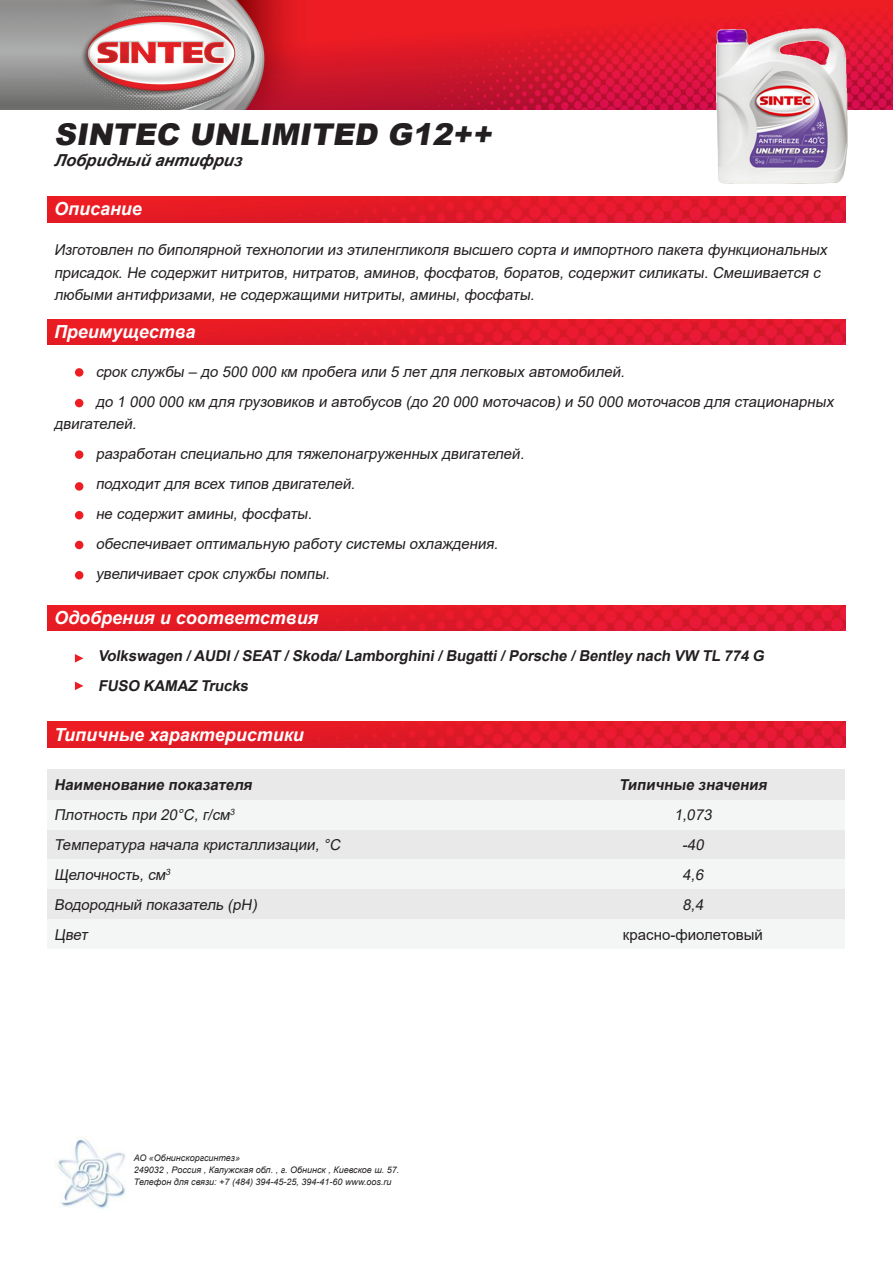
<style>
.page{position:relative;width:893px;height:1263px;background:#fff}
.page>*{position:absolute;margin:0;border:0;box-sizing:border-box;transform-origin:0 0}
.t1{font:italic 900 30px "Arial";color:#231f20}
.t2{font:italic 700 18px "Arial";color:#fff}
.t3{font:italic 700 16.5px "Arial";color:#231f20}
.t4{font:italic 15px/22.5px "Arial";color:#231f20}
.t5{font:italic 700 15px "Arial";color:#231f20}
.t6{font:15px "Arial";color:#231f20}
.t7{font:italic 9px "Arial";color:#231f20}
</style>
<div class="page">
<img style="left:48px;top:197px;width:797px;height:25px">
<img style="left:48px;top:319px;width:797px;height:26px">
<img style="left:48px;top:605px;width:797px;height:25px">
<img style="left:48px;top:722px;width:797px;height:25px">
<img style="left:0;top:0;width:893px;height:109px">
<img style="left:54px;top:1137px;width:72px;height:72px">
<div style="left:75px;top:368px;width:8px;height:9px;background:#ed1d23;border-radius:50%"></div>
<div style="left:75px;top:399px;width:8px;height:8px;background:#ed1d23;border-radius:50%"></div>
<div style="left:75px;top:482px;width:8px;height:9px;background:#ed1d23;border-radius:50%"></div>
<div style="left:75px;top:511px;width:8px;height:8px;background:#ed1d23;border-radius:50%"></div>
<div style="left:75px;top:541px;width:8px;height:8px;background:#ed1d23;border-radius:50%"></div>
<svg style="left:75px;top:682px;width:8px;height:8px"></svg>
<svg style="left:75px;top:654px;width:8px;height:8px"></svg>
<div style="left:75px;top:450px;width:8px;height:9px;background:#ed1d23;border-radius:50%"></div>
<div style="left:75px;top:571px;width:8px;height:8px;background:#ed1d23;border-radius:50%"></div>
<div style="left:48px;top:769px;width:797px;height:179px;background:#e9e9e9"></div>
<div style="left:48px;top:800px;width:797px;height:30px;background:#f3f6f4"></div>
<div style="left:48px;top:859px;width:797px;height:30px;background:#f3f6f4"></div>
<div style="left:48px;top:919px;width:797px;height:29px;background:#f3f6f4"></div>
<img style="left:717px;top:29px;width:131px;height:155px">
<p class="t1" style="left:54px;top:113px;width:446px">SINTEC UNLIMITED G12++</p>
<p class="t3" style="left:54px;top:150px;width:193px">Лобридный антифриз</p>
<p class="t2" style="left:54px;top:197px;width:89px">Описание</p>
<p class="t4" style="left:54px;top:238px;width:778px">Изготовлен по биполярной технологии из этиленгликоля высшего сорта и импортного пакета функциональных присадок. Не содержит нитритов, нитратов, аминов, фосфатов, боратов, содержит силикаты. Смешивается с любыми антифризами, не содержащими нитриты, амины, фосфаты.</p>
<p class="t2" style="left:54px;top:320px;width:143px">Преимущества</p>
<p class="t4" style="left:96px;top:360px;width:534px">срок службы – до 500 000 км пробега или 5 лет для легковых автомобилей.</p>
<p class="t4" style="left:54px;top:390px;width:784px;text-indent:42px">до 1 000 000 км для грузовиков и автобусов (до 20 000 моточасов) и 50 000 моточасов для стационарных двигателей.</p>
<p class="t4" style="left:96px;top:443px;width:433px">разработан специально для тяжелонагруженных двигателей.</p>
<p class="t4" style="left:96px;top:473px;width:264px">подходит для всех типов двигателей.</p>
<p class="t4" style="left:96px;top:503px;width:221px">не содержит амины, фосфаты.</p>
<p class="t4" style="left:96px;top:533px;width:407px">обеспечивает оптимальную работу системы охлаждения.</p>
<p class="t4" style="left:96px;top:563px;width:239px">увеличивает срок службы помпы.</p>
<p class="t2" style="left:54px;top:605px;width:266px">Одобрения и соответствия</p>
<p class="t5" style="left:98px;top:645px;width:670px">Volkswagen / AUDI/SEAT /Skoda/Lamborghini/Bugatti/Porsche /Bentley nach VW TL 774 G</p>
<p class="t5" style="left:98px;top:675px;width:155px">FUSO KAMAZ Trucks</p>
<p class="t2" style="left:54px;top:722px;width:251px">Типичные характеристики</p>
<p class="t5" style="left:54px;top:774px;width:203px">Наименование показателя</p>
<p class="t4" style="left:54px;top:803px;width:184px">Плотность при 20°С, г/см<sup>3</sup></p>
<p class="t4" style="left:54px;top:833px;width:291px">Температура начала кристаллизации, °C</p>
<p class="t4" style="left:54px;top:863px;width:120px">Щелочность, см<sup>3</sup></p>
<p class="t4" style="left:54px;top:893px;width:207px">Водородный показатель (рН)</p>
<p class="t4" style="left:54px;top:923px;width:38px">Цвет</p>
<p class="t7" style="left:134px;top:1152px;width:108px">АО «Обнинскоргсинтез»</p>
<p class="t7" style="left:134px;top:1164px;width:267px">249032 , Россия , Калужская обл. , г. Обнинск , Киевское ш. 57.</p>
<p class="t7" style="left:134px;top:1176px;width:259px">Телефон для связи: +7 (484) 394-45-25, 394-41-60 www.oos.ru</p>
<p class="t5" style="left:619px;top:774px;width:153px">Типичные значения</p>
<p class="t4" style="left:674px;top:804px;width:42px">1,073</p>
<p class="t4" style="left:682px;top:834px;width:26px">-40</p>
<p class="t4" style="left:682px;top:864px;width:26px">4,6</p>
<p class="t4" style="left:682px;top:894px;width:26px">8,4</p>
<p class="t6" style="left:623px;top:925px;width:141px">красно-фиолетовый</p>
</div>
